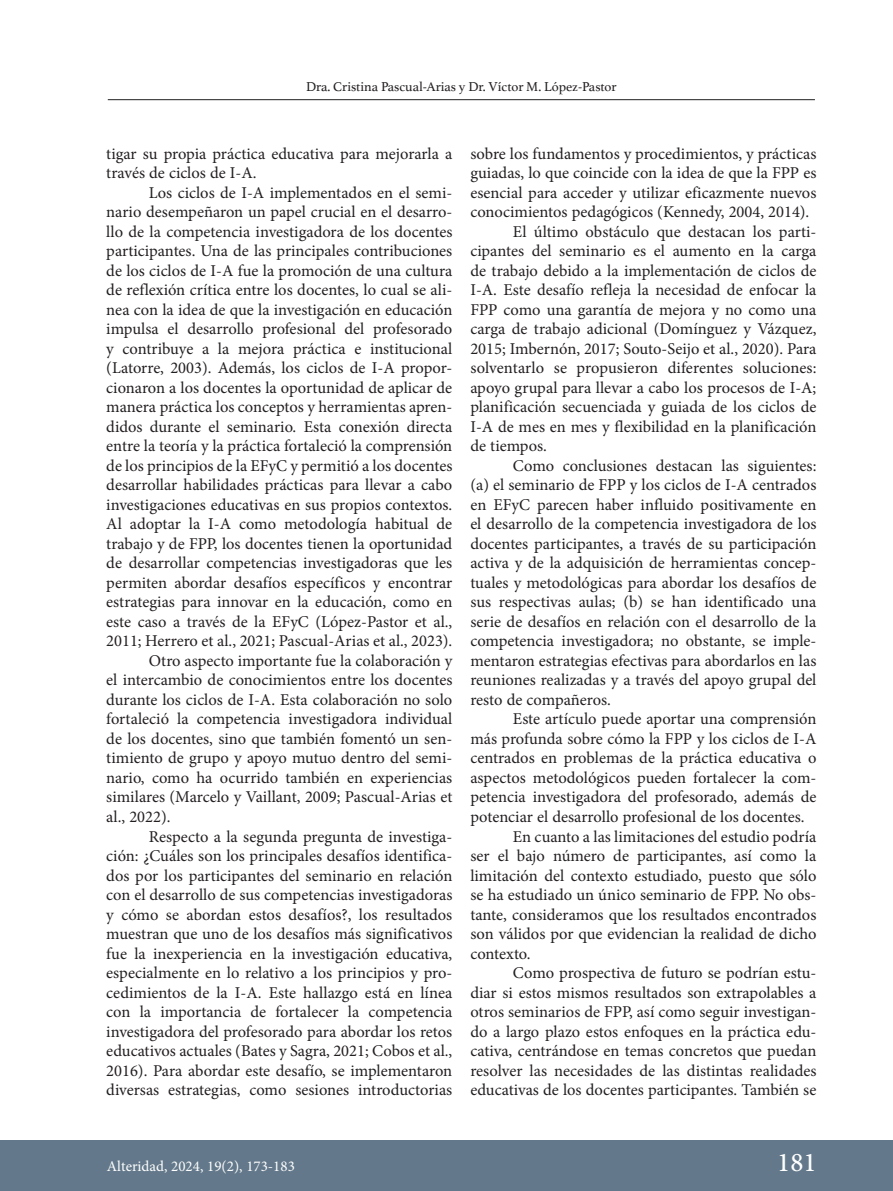
<style>
.page{position:relative;width:893px;height:1191px;background:#fff}
.page>*{position:absolute;margin:0;border:0;box-sizing:border-box;transform-origin:0 0}
.t1{font:500 27px "Minion Pro";color:#fff}
.Párrafo{font:16.5px/19.5px "Minion Pro";color:#231f20;text-align:justify}
.t2{font:15px "Minion Pro";color:#fff}
.t3{font:13.5px "Athelas";color:#231f20}
</style>
<div class="page">
<hr style="left:108px;top:99px;width:707px;height:1px;background:#231f20">
<div style="left:1px;top:1140px;width:892px;height:51px;background:#63798b"></div>
<p class="t3" style="left:306px;top:76px;width:312px">Dra. Cristina Pascual-Arias y Dr. Víctor M. López-Pastor</p>
<p class="Párrafo" style="left:106px;top:144px;width:348px">tigar su propia práctica educativa para mejorarla a través de ciclos de I-A.</p>
<p class="Párrafo" style="left:106px;top:183px;width:348px;text-indent:43px">Los ciclos de I-A implementados en el semi&shy;nario desempeñaron un papel crucial en el desarro&shy;llo de la competencia investigadora de los docentes participantes. Una de las principales contribuciones de los ciclos de I-A fue la promoción de una cultura de reflexión crítica entre los docentes, lo cual se ali&shy;nea con la idea de que la investigación en educación impulsa el desarrollo profesional del profesorado y contribuye a la mejora práctica e institucional (Latorre, 2003). Además, los ciclos de I-A propor&shy;cionaron a los docentes la oportunidad de aplicar de manera práctica los conceptos y herramientas apren&shy;didos durante el seminario. Esta conexión directa entre la teoría y la práctica fortaleció la comprensión de los principios de la EFyC y permitió a los docentes desarrollar habilidades prácticas para llevar a cabo investigaciones educativas en sus propios contextos.<br>Al adoptar la I-A como metodología habitual de trabajo y de FPP, los docentes tienen la oportunidad de desarrollar competencias investigadoras que les permiten abordar desafíos específicos y encontrar estrategias para innovar en la educación, como en este caso a través de la EFyC (López-Pastor et al., 2011; Herrero et al., 2021; Pascual-Arias et al., 2023).</p>
<p class="Párrafo" style="left:106px;top:651px;width:348px;text-indent:43px">Otro aspecto importante fue la colaboración y el intercambio de conocimientos entre los docentes durante los ciclos de I-A. Esta colaboración no solo fortaleció la competencia investigadora individual de los docentes, sino que también fomentó un sen&shy;timiento de grupo y apoyo mutuo dentro del semi&shy;nario, como ha ocurrido también en experiencias similares (Marcelo y Vaillant, 2009; Pascual-Arias et al., 2022).</p>
<p class="Párrafo" style="left:106px;top:826px;width:348px;text-indent:43px">Respecto a la segunda pregunta de investiga&shy;ción: ¿Cuáles son los principales desafíos identifica&shy;dos por los participantes del seminario en relación con el desarrollo de sus competencias investigadoras y cómo se abordan estos desafíos?, los resultados muestran que uno de los desafíos más significativos fue la inexperiencia en la investigación educativa, especialmente en lo relativo a los principios y pro&shy;cedimientos de la I-A. Este hallazgo está en línea con la importancia de fortalecer la competencia investigadora del profesorado para abordar los retos educativos actuales (Bates y Sagra, 2021; Cobos et al., 2016). Para abordar este desafío, se implementaron diversas estrategias, como sesiones introductorias</p>
<p class="Párrafo" style="left:470px;top:144px;width:348px">sobre los fundamentos y procedimientos, y prácticas guiadas, lo que coincide con la idea de que la FPP es esencial para acceder y utilizar eficazmente nuevos conocimientos pedagógicos (Kennedy, 2004, 2014).</p>
<p class="Párrafo" style="left:470px;top:222px;width:348px;text-indent:43px">El último obstáculo que destacan los parti&shy;cipantes del seminario es el aumento en la carga de trabajo debido a la implementación de ciclos de I-A. Este desafío refleja la necesidad de enfocar la FPP como una garantía de mejora y no como una carga de trabajo adicional (Domínguez y Vázquez, 2015; Imbernón, 2017; Souto-Seijo et al., 2020). Para solventarlo se propusieron diferentes soluciones: apoyo grupal para llevar a cabo los procesos de I-A; planificación secuenciada y guiada de los ciclos de I-A de mes en mes y flexibilidad en la planificación de tiempos.</p>
<p class="Párrafo" style="left:470px;top:456px;width:348px;text-indent:43px">Como conclusiones destacan las siguientes: (a) el seminario de FPP y los ciclos de I-A centrados en EFyC parecen haber influido positivamente en el desarrollo de la competencia investigadora de los docentes participantes, a través de su participación activa y de la adquisición de herramientas concep&shy;tuales y metodológicas para abordar los desafíos de sus respectivas aulas; (b) se han identificado una serie de desafíos en relación con el desarrollo de la competencia investigadora; no obstante, se imple&shy;mentaron estrategias efectivas para abordarlos en las reuniones realizadas y a través del apoyo grupal del resto de compañeros.</p>
<p class="Párrafo" style="left:470px;top:709px;width:348px;text-indent:43px">Este artículo puede aportar una comprensión más profunda sobre cómo la FPP y los ciclos de I-A centrados en problemas de la práctica educativa o aspectos metodológicos pueden fortalecer la com&shy;petencia investigadora del profesorado, además de potenciar el desarrollo profesional de los docentes.</p>
<p class="Párrafo" style="left:470px;top:826px;width:348px;text-indent:43px">En cuanto a las limitaciones del estudio podría ser el bajo número de participantes, así como la limitación del contexto estudiado, puesto que sólo se ha estudiado un único seminario de FPP. No obs&shy;tante, consideramos que los resultados encontrados son válidos por que evidencian la realidad de dicho contexto.</p>
<p class="Párrafo" style="left:470px;top:963px;width:348px;text-indent:43px">Como prospectiva de futuro se podrían estu&shy;diar si estos mismos resultados son extrapolables a otros seminarios de FPP, así como seguir investigan&shy;do a largo plazo estos enfoques en la práctica edu&shy;cativa, centrándose en temas concretos que puedan resolver las necesidades de las distintas realidades educativas de los docentes participantes. También se</p>
<p class="t2" style="left:107px;top:1156px;width:189px">Alteridad, 2024, 19(2), 173-183</p>
<h1 class="t1" style="left:777px;top:1144px;width:41px">181</h1>
</div>
